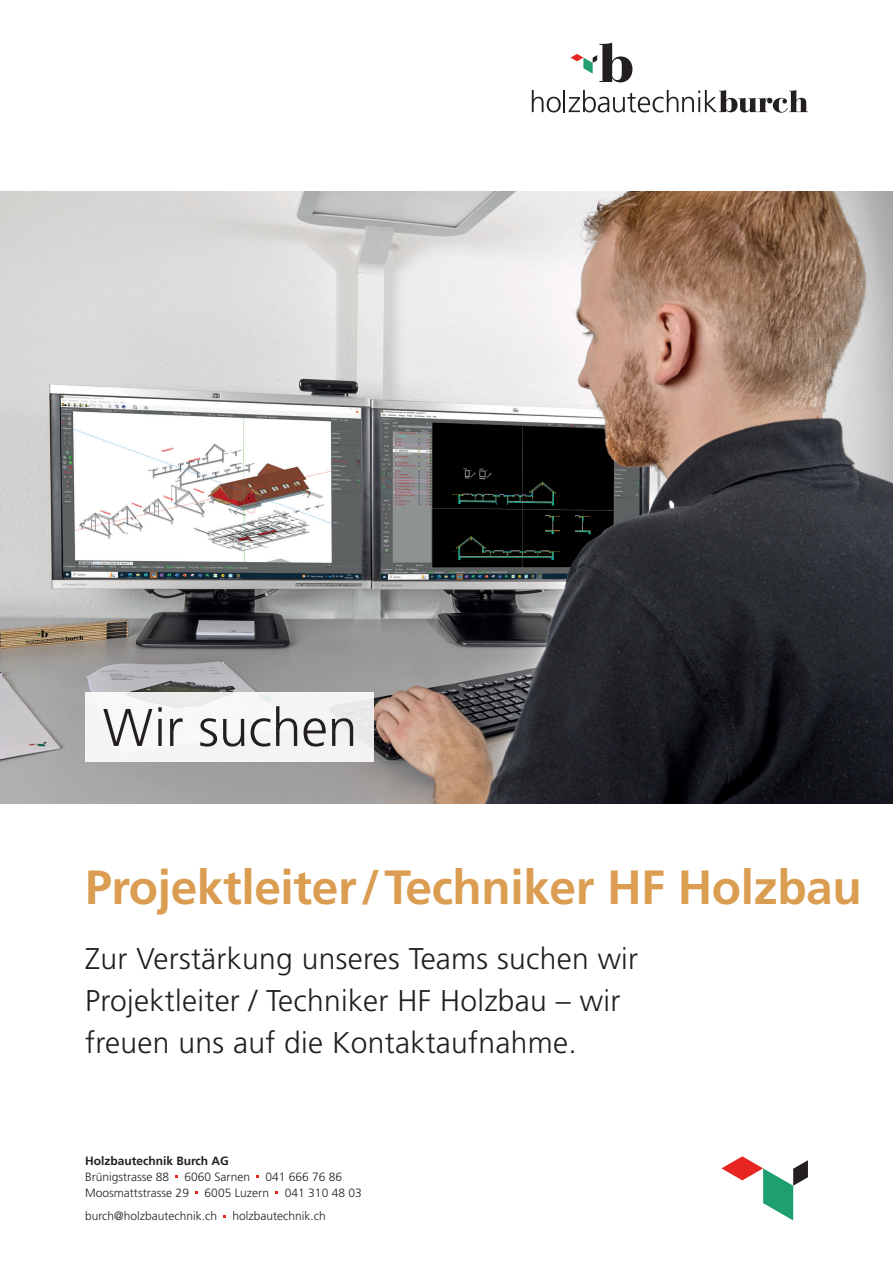
<style>
.page{position:relative;width:893px;height:1263px;background:#fff}
.page>*{position:absolute;margin:0;border:0;box-sizing:border-box;transform-origin:0 0}
.t1{font:300 52.95px "Frutiger";color:#231f20}
.t2{font:700 48px "Frutiger LT";letter-spacing:-.01em;color:#da9d51}
.t3{font:300 30px/42px "Frutiger LT";letter-spacing:.01em;color:#231f20}
.t4{font:300 12px "Frutiger LT";color:#231f20}
.t5{font:700 12px "Frutiger LT";color:#231f20}
</style>
<div class="page">
<svg style="left:532px;top:90px;width:276px;height:23px"></svg>
<svg style="left:571px;top:43px;width:61px;height:39px"></svg>
<svg style="left:721px;top:1156px;width:87px;height:64px"></svg>
<img style="left:0;top:191px;width:893px;height:613px">
<div style="left:85px;top:692px;width:288px;height:69px;background:#f5f5f5"></div>
<h1 class="t1" style="left:103px;top:698px;width:256px">Wir suchen</h1>
<h2 class="t2" style="left:85px;top:859px;width:778px">Projektleiter/Techniker HF Holzbau</h2>
<h3 class="t3" style="left:85px;top:937px;width:554px">Zur Verstärkung unseres Teams suchen wir<br>Projektleiter / Techniker HF Holzbau – wir freuen uns auf die Kontaktaufnahme.</h3>
<p class="t5" style="left:85px;top:1154px;width:145px">Holzbautechnik Burch AG</p>
<p class="t4" style="left:85px;top:1170px;width:86px">Brünigstrasse 88</p>
<p class="t4" style="left:184px;top:1170px;width:67px">6060 Sarnen</p>
<p class="t4" style="left:265px;top:1170px;width:78px">041 666 76 86</p>
<p class="t4" style="left:85px;top:1186px;width:105px">Moosmattstrasse 29</p>
<p class="t4" style="left:205px;top:1186px;width:66px">6005 Luzern</p>
<p class="t4" style="left:285px;top:1186px;width:79px">041 310 48 03</p>
<p class="t4" style="left:85px;top:1209px;width:134px">burch@holzbautechnik.ch</p>
<p class="t4" style="left:232px;top:1209px;width:95px">holzbautechnik.ch</p>
</div>
